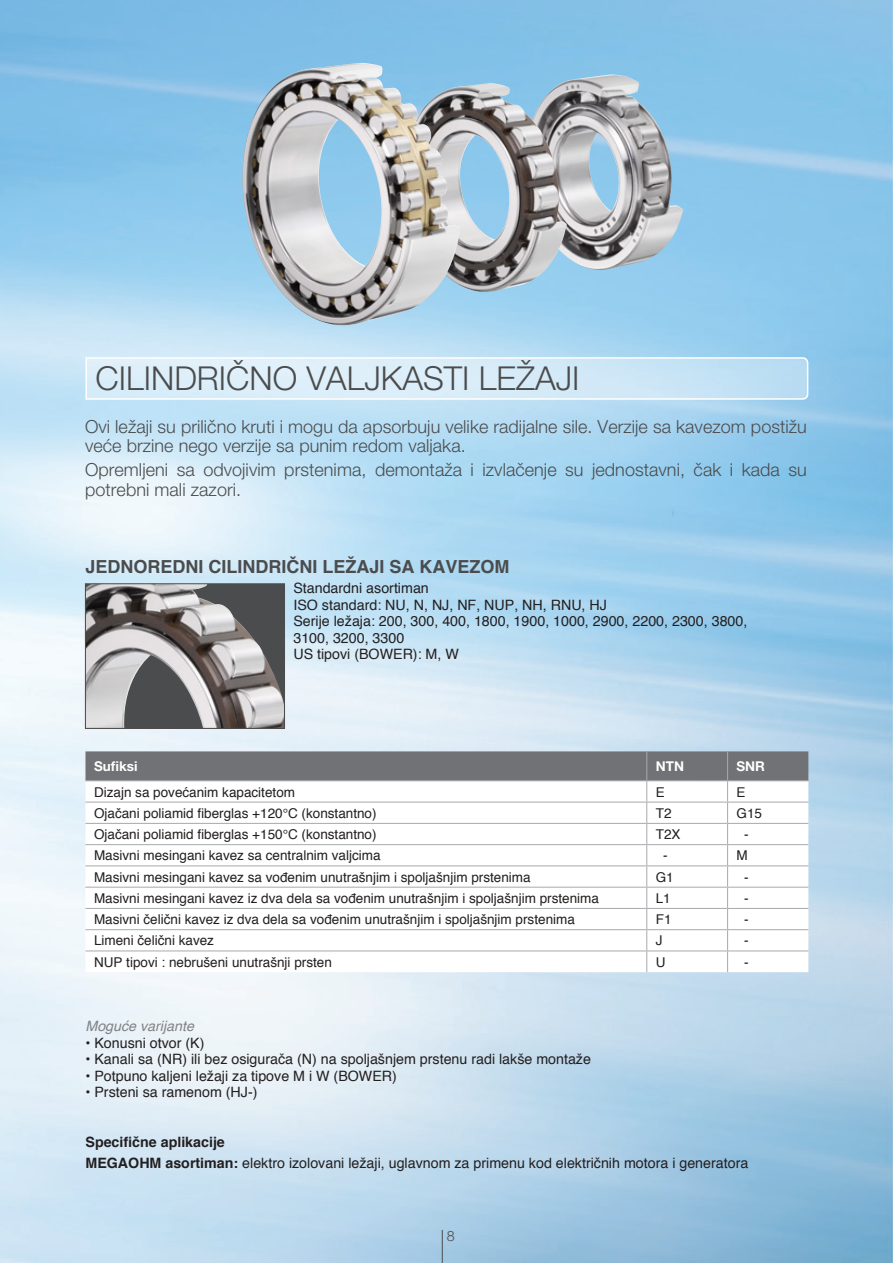
<style>
.page{position:relative;width:893px;height:1263px;background:#fff}
.page>*{position:absolute;margin:0;border:0;box-sizing:border-box;transform-origin:0 0}
.t1{font:300 33px "Helvetica Neue CELT";color:#4b4c4d}
.t2{font:300 18px/19.5px "Helvetica Neue CELT";letter-spacing:.005em;color:#4b4c4d}
.soustitre{font:700 18px "Helvetica";color:#4b4c4d}
.t3{font:14.25px "Helvetica";color:#231f20}
.t4{font:700 14.25px "Helvetica";color:#231f20}
.t5{font:italic 14.25px "Helvetica";color:#818386}
.t6{font:300 14.25px "Helvetica Neue CELT";color:#4b4c4d}
.t7{font:13.5px "Helvetica";color:#231f20}
.t8{font:700 13.5px "Helvetica Neue CE";color:#fff}
.s1{font-weight:700}
</style>
<div class="page">
<img style="left:0;top:0;width:893px;height:1263px">
<hr style="left:442px;top:1230px;width:1px;height:33px;background:#4b4c4d">
<svg style="left:85px;top:356px;width:724px;height:44px"></svg>
<svg style="left:85px;top:751px;width:723px;height:221px"></svg>
<img style="left:524px;top:74px;width:159px;height:200px">
<img style="left:460px;top:83px;width:107px;height:213px">
<img style="left:241px;top:63px;width:219px;height:265px">
<img style="left:87px;top:585px;width:196px;height:142px">
<div style="left:85px;top:583px;width:200px;height:146px;border:1px solid #4b4c4d"></div>
<p class="t1" style="left:95px;top:358px;width:486px">CILINDRIČNO VALJKASTI LEŽAJI</p>
<p class="t2" style="left:85px;top:417px;width:723px">Ovi ležaji su prilično kruti i mogu da apsorbuju velike radijalne sile. Verzije sa kavezom postižu veće brzine nego verzije sa punim redom valjaka.</p>
<p class="t2" style="left:85px;top:460px;width:723px">Opremljeni sa odvojivim prstenima, demontaža i izvlačenje su jednostavni, čak i kada su potrebni mali zazori.</p>
<p class="soustitre" style="left:85px;top:552px;width:426px">JEDNOREDNI CILINDRIČNI LEŽAJI SA KAVEZOM</p>
<p class="t3" style="left:293px;top:577px;width:137px">Standardni asortiman</p>
<p class="t3" style="left:293px;top:594px;width:315px">ISO standard: NU, N, NJ, NF, NUP, NH, RNU, HJ</p>
<p class="t3" style="left:293px;top:610px;width:455px">Serije ležaja: 200, 300, 400, 1800, 1900, 1000, 2900, 2200, 2300, 3800,</p>
<p class="t3" style="left:293px;top:627px;width:112px">3100, 3200, 3300</p>
<p class="t3" style="left:293px;top:643px;width:167px">US tipovi (BOWER): M, W</p>
<p class="t8" style="left:94px;top:758px;width:45px">Sufiksi</p>
<p class="t8" style="left:656px;top:758px;width:30px">NTN</p>
<p class="t8" style="left:736px;top:758px;width:30px">SNR</p>
<p class="t7" style="left:94px;top:781px;width:203px">Dizajn sa povećanim kapacitetom</p>
<p class="t7" style="left:656px;top:781px;width:11px">E</p>
<p class="t7" style="left:736px;top:781px;width:11px">E</p>
<p class="t7" style="left:94px;top:803px;width:284px">Ojačani poliamid fiberglas +120°C (konstantno)</p>
<p class="t7" style="left:656px;top:803px;width:17px">T2</p>
<p class="t7" style="left:736px;top:803px;width:27px">G15</p>
<p class="t7" style="left:94px;top:824px;width:284px">Ojačani poliamid fiberglas +150°C (konstantno)</p>
<p class="t7" style="left:656px;top:824px;width:26px">T2X</p>
<p class="t7" style="left:744px;top:824px;width:6px">-</p>
<p class="t7" style="left:94px;top:845px;width:288px">Masivni mesingani kavez sa centralnim valjcima</p>
<p class="t7" style="left:663px;top:845px;width:6px">-</p>
<p class="t7" style="left:736px;top:845px;width:13px">M</p>
<p class="t7" style="left:94px;top:866px;width:438px">Masivni mesingani kavez sa vođenim unutrašnjim i spoljašnjim prstenima</p>
<p class="t7" style="left:656px;top:866px;width:20px">G1</p>
<p class="t7" style="left:744px;top:866px;width:6px">-</p>
<p class="t7" style="left:94px;top:888px;width:506px">Masivni mesingani kavez iz dva dela sa vođenim unutrašnjim i spoljašnjim prstenima</p>
<p class="t7" style="left:656px;top:888px;width:17px">L1</p>
<p class="t7" style="left:744px;top:888px;width:6px">-</p>
<p class="t7" style="left:94px;top:909px;width:482px">Masivni čelični kavez iz dva dela sa vođenim unutrašnjim i spoljašnjim prstenima</p>
<p class="t7" style="left:656px;top:909px;width:17px">F1</p>
<p class="t7" style="left:744px;top:909px;width:6px">-</p>
<p class="t7" style="left:94px;top:930px;width:122px">Limeni čelični kavez</p>
<p class="t7" style="left:656px;top:930px;width:8px">J</p>
<p class="t7" style="left:744px;top:930px;width:6px">-</p>
<p class="t7" style="left:94px;top:952px;width:239px">NUP tipovi : nebrušeni unutrašnji prsten</p>
<p class="t7" style="left:656px;top:952px;width:11px">U</p>
<p class="t7" style="left:744px;top:952px;width:6px">-</p>
<p class="t5" style="left:85px;top:1015px;width:110px">Moguće varijante</p>
<p class="t3" style="left:85px;top:1032px;width:121px">• Konusni otvor (K)</p>
<p class="t3" style="left:85px;top:1048px;width:507px">• Kanali sa (NR) ili bez osigurača (N) na spoljašnjem prstenu radi lakše montaže</p>
<p class="t3" style="left:85px;top:1065px;width:313px">• Potpuno kaljeni ležaji za tipove M i W (BOWER)</p>
<p class="t3" style="left:85px;top:1081px;width:174px">• Prsteni sa ramenom (HJ-)</p>
<p class="t4" style="left:85px;top:1130px;width:141px">Specifične aplikacije</p>
<p class="t3" style="left:85px;top:1151px;width:664px"><span class="s1">MEGAOHM asortiman:</span> elektro izolovani ležaji, uglavnom za primenu kod električnih motora i generatora</p>
<p class="t6" style="left:447px;top:1227px;width:9px">8</p>
</div>
